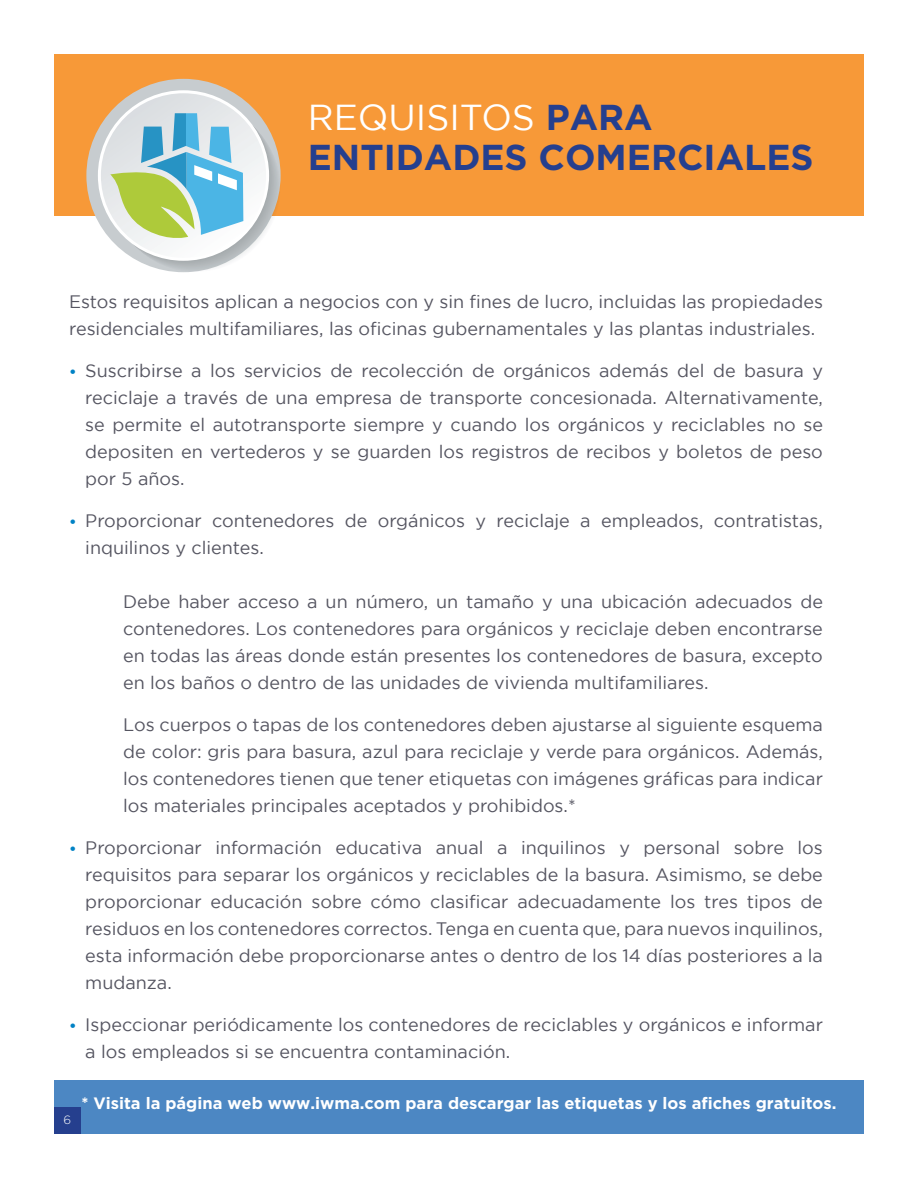
<style>
.page{position:relative;width:918px;height:1188px;background:#fff}
.page>*{position:absolute;margin:0;border:0;box-sizing:border-box;transform-origin:0 0}
.t1{font:700 36px/40.5px "Gotham";color:#253f8e}
.t2{font:18px/27px "Gotham";color:#555561;text-align:justify}
.t3{font:700 16.5px "Gotham";color:#fff}
.t4{font:300 12px "Gotham";color:#fff}
.s1{font-weight:400;color:#fff}
.s2{font-weight:700;font-size:15px;color:#0082c5}
</style>
<div class="page">
<div style="left:54px;top:54px;width:810px;height:162px;background:#f79938"></div>
<svg style="left:86px;top:79px;width:195px;height:193px;background:#c6c9ca"></svg>
<svg style="left:99px;top:92px;width:169px;height:167px"></svg>
<svg style="left:110px;top:113px;width:133px;height:129px;background:#a4cfc3"></svg>
<div style="left:54px;top:1080px;width:810px;height:54px;background:#4c87c3"></div>
<div style="left:54px;top:1107px;width:27px;height:27px;background:#253f8e"></div>
<p class="t1" style="left:308px;top:96px;width:507px"><span class="s1">REQUISITOS</span> PARA<br>ENTIDADES COMERCIALES</p>
<p class="t2" style="left:69px;top:288px;width:755px">Estos requisitos aplican a negocios con y sin fines de lucro, incluidas las propiedades residenciales multifamiliares, las oficinas gubernamentales y las plantas industriales.</p>
<p class="t2" style="left:85px;top:357px;width:739px;text-indent:-16px"><span class="s2">•</span> Suscribirse a los servicios de recolección de orgánicos además del de basura y reciclaje a través de una empresa de transporte concesionada. Alternativamente, se permite el autotransporte siempre y cuando los orgánicos y reciclables no se depositen en vertederos y se guarden los registros de recibos y boletos de peso por 5 años.</p>
<p class="t2" style="left:85px;top:507px;width:739px;text-indent:-16px"><span class="s2">•</span> Proporcionar contenedores de orgánicos y reciclaje a empleados, contratistas, inquilinos y clientes.</p>
<p class="t2" style="left:123px;top:588px;width:701px">Debe haber acceso a un número, un tamaño y una ubicación adecuados de contenedores. Los contenedores para orgánicos y reciclaje deben encontrarse en todas las áreas donde están presentes los contenedores de basura, excepto en los baños o dentro de las unidades de vivienda multifamiliares.</p>
<p class="t2" style="left:123px;top:711px;width:701px">Los cuerpos o tapas de los contenedores deben ajustarse al siguiente esquema de color: gris para basura, azul para reciclaje y verde para orgánicos. Además, los contenedores tienen que tener etiquetas con imágenes gráficas para indicar los materiales principales aceptados y prohibidos.*</p>
<p class="t2" style="left:85px;top:834px;width:739px;text-indent:-16px"><span class="s2">•</span> Proporcionar información educativa anual a inquilinos y personal sobre los requisitos para separar los orgánicos y reciclables de la basura. Asimismo, se debe proporcionar educación sobre cómo clasificar adecuadamente los tres tipos de residuos en los contenedores correctos. Tenga en cuenta que, para nuevos inquilinos, esta información debe proporcionarse antes o dentro de los 14 días posteriores a la mudanza.</p>
<p class="t2" style="left:85px;top:1011px;width:739px;text-indent:-16px"><span class="s2">•</span> Ispeccionar periódicamente los contenedores de reciclables y orgánicos e informar a los empleados si se encuentra contaminación.</p>
<p class="t4" style="left:64px;top:1113px;width:9px">6</p>
<p class="t3" style="left:81px;top:1094px;width:757px">* Visita la página web www.iwma.com para descargar las etiquetas y los afiches gratuitos.</p>
</div>
